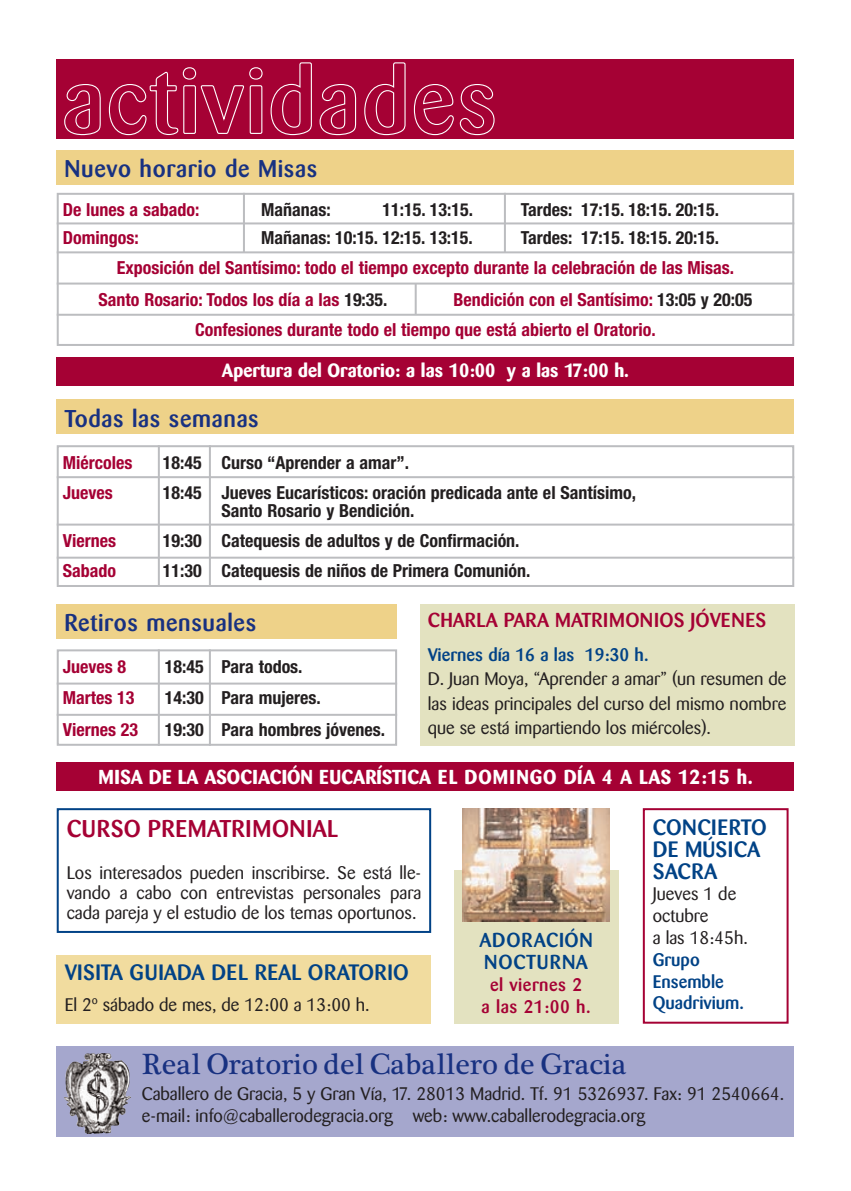
<style>
.page{position:relative;width:851px;height:1191px;background:#fff}
.page>*{position:absolute;margin:0;border:0;box-sizing:border-box;transform-origin:0 0}
.t1{font:30px "Plantagenet Cherokee";color:#183181}
.t2{font:500 24px "Barmeno";letter-spacing:.025em;color:#183181}
.t3{font:500 24px "Barmeno";letter-spacing:.02em;color:#a50134}
.t4{font:500 22px/21.8px "Barmeno";letter-spacing:.02em;color:#014286}
.t5{font:700 20px "Barmeno";letter-spacing:.02em;color:#fff}
.t6{font:500 20px "Barmeno";letter-spacing:.01em;color:#a50134}
.t7{font:500 20px/22px "Barmeno";letter-spacing:.05em;color:#014286}
.t8{font:700 19px "Barmeno";color:#fff}
.t9{font:18px/21.8px "Barmeno";color:#231f20}
.t10{font:700 condensed 18px/18.2px "Helvetica Neue";color:#231f20}
.t11{font:700 condensed 18px/32px "Helvetica Neue";color:#a50134}
.t12{font:500 18px/21.8px "Barmeno";color:#014286}
.t13{font:500 18px/22px "Barmeno";letter-spacing:.025em;color:#a50134;text-align:center}
.s1{color:#231f20}
</style>
<div class="page">
<div style="left:57px;top:445px;width:737px;height:142px;border:2px solid #bcbdc0"></div>
<div style="left:57px;top:60px;width:737px;height:79px;background:#a50134"></div>
<svg style="left:64px;top:84px;width:37px;height:52px"></svg>
<svg style="left:108px;top:67px;width:155px;height:69px"></svg>
<svg style="left:270px;top:62px;width:42px;height:74px"></svg>
<svg style="left:319px;top:84px;width:37px;height:52px"></svg>
<svg style="left:364px;top:62px;width:42px;height:74px"></svg>
<svg style="left:413px;top:84px;width:82px;height:52px"></svg>
<div style="left:57px;top:1046px;width:737px;height:91px;background:#a5a7cd"></div>
<img style="left:64px;top:1053px;width:67px;height:81px">
<div style="left:57px;top:193px;width:737px;height:153px;border:2px solid #bcbdc0"></div>
<hr style="left:57px;top:251px;width:737px;height:2px;background:#bcbdc0">
<hr style="left:57px;top:282px;width:737px;height:2px;background:#bcbdc0">
<hr style="left:57px;top:314px;width:737px;height:2px;background:#bcbdc0">
<hr style="left:243px;top:193px;width:2px;height:59px;background:#bcbdc0">
<hr style="left:504px;top:193px;width:2px;height:59px;background:#bcbdc0">
<hr style="left:414px;top:283px;width:2px;height:32px;background:#bcbdc0">
<hr style="left:57px;top:222px;width:737px;height:2px;background:#bcbdc0">
<div style="left:57px;top:400px;width:737px;height:34px;background:#eed289"></div>
<div style="left:57px;top:604px;width:340px;height:34px;background:#eed289"></div>
<div style="left:57px;top:649px;width:340px;height:97px;border:2px solid #bcbdc0"></div>
<hr style="left:57px;top:682px;width:340px;height:2px;background:#bcbdc0">
<hr style="left:57px;top:476px;width:737px;height:2px;background:#bcbdc0">
<hr style="left:57px;top:523px;width:737px;height:2px;background:#bcbdc0">
<hr style="left:57px;top:556px;width:737px;height:2px;background:#bcbdc0">
<hr style="left:57px;top:714px;width:340px;height:2px;background:#bcbdc0">
<hr style="left:158px;top:649px;width:2px;height:97px;background:#bcbdc0">
<hr style="left:209px;top:649px;width:2px;height:97px;background:#bcbdc0">
<hr style="left:158px;top:445px;width:2px;height:142px;background:#bcbdc0">
<hr style="left:209px;top:445px;width:2px;height:142px;background:#bcbdc0">
<div style="left:57px;top:150px;width:737px;height:34px;background:#eed289"></div>
<div style="left:57px;top:763px;width:737px;height:28px;background:#a50134"></div>
<div style="left:454px;top:870px;width:164px;height:153px;background:#e3e2c0"></div>
<div style="left:57px;top:357px;width:737px;height:29px;background:#a50134"></div>
<div style="left:642px;top:808px;width:146px;height:215px;border:2px solid #a50134"></div>
<div style="left:57px;top:808px;width:374px;height:125px;border:2px solid #014286"></div>
<div style="left:420px;top:604px;width:374px;height:142px;background:#e3e2c0"></div>
<div style="left:57px;top:955px;width:374px;height:68px;background:#f1dc9f"></div>
<img style="left:462px;top:808px;width:147px;height:113px">
<h2 class="t2" style="left:64px;top:159px;width:254px">Nuevo horario de Misas</h2>
<p class="t11" style="left:63px;top:193px;width:138px">De lunes a sabado:</p>
<p class="t10" style="left:261px;top:200px;width:71px">Mañanas:</p>
<p class="t10" style="left:382px;top:200px;width:92px">11:15. 13:15.</p>
<p class="t10" style="left:520px;top:200px;width:200px">Tardes: 17:15. 18:15. 20:15.</p>
<p class="t11" style="left:63px;top:221px;width:77px">Domingos:</p>
<p class="t10" style="left:261px;top:228px;width:213px">Mañanas: 10:15. 12:15. 13:15.</p>
<p class="t10" style="left:520px;top:228px;width:200px">Tardes: 17:15. 18:15. 20:15.</p>
<p class="t11" style="left:99px;top:251px;width:637px;text-indent:18px">Exposición del Santísimo: todo el tiempo excepto durante la celebración de las Misas.<br>Santo Rosario: Todos los día a las <span class="s1">19:35.</span></p>
<p class="t11" style="left:195px;top:284px;width:558px;line-height:30px;text-indent:258px">Bendición con el Santísimo: <span class="s1">13:05 y 20:05<br></span>Confesiones durante todo el tiempo que está abierto el Oratorio.</p>
<p class="t8" style="left:222px;top:360px;width:408px">Apertura del Oratorio: a las 10:00 y a las 17:00 h.</p>
<h2 class="t2" style="left:64px;top:408px;width:196px">Todas las semanas</h2>
<p class="t11" style="left:63px;top:446px;width:71px">Miércoles</p>
<p class="t10" style="left:163px;top:453px;width:248px">18:45 Curso “Aprender a amar”.</p>
<p class="t11" style="left:63px;top:476px;width:51px">Jueves</p>
<p class="t10" style="left:221px;top:483px;width:416px;text-indent:-59px">18:45 Jueves Eucarísticos: oración predicada ante el Santísimo,<br>Santo Rosario y Bendición.</p>
<p class="t11" style="left:63px;top:524px;width:55px">Viernes</p>
<p class="t10" style="left:163px;top:531px;width:358px">19:30 Catequesis de adultos y de Confirmación.</p>
<p class="t11" style="left:63px;top:554px;width:55px">Sabado</p>
<p class="t10" style="left:163px;top:561px;width:369px">11:30 Catequesis de niños de Primera Comunión.</p>
<h2 class="t2" style="left:64px;top:612px;width:193px">Retiros mensuales</h2>
<p class="t11" style="left:63px;top:650px;width:65px">Jueves 8</p>
<p class="t10" style="left:165px;top:657px;width:139px">18:45 Para todos.</p>
<p class="t11" style="left:63px;top:681px;width:73px">Martes 13</p>
<p class="t10" style="left:165px;top:688px;width:157px">14:30 Para mujeres.</p>
<p class="t11" style="left:63px;top:713px;width:77px">Viernes 23</p>
<p class="t10" style="left:165px;top:720px;width:222px">19:30 Para hombres jóvenes.</p>
<p class="t6" style="left:428px;top:612px;width:340px">CHARLA PARA MATRIMONIOS JÓVENES</p>
<p class="t12" style="left:428px;top:645px;width:222px">Viernes día 16 a las 19:30 h.</p>
<p class="t9" style="left:428px;top:668px;width:360px;line-height:24px;text-align:justify">D. Juan Moya, “Aprender a amar” (un resumen de las ideas principales del curso del mismo nombre que se está impartiendo los miércoles).</p>
<p class="t5" style="left:98px;top:767px;width:655px">MISA DE LA ASOCIACIÓN EUCARÍSTICA EL DOMINGO DÍA 4 A LAS 12:15 h.</p>
<h2 class="t3" style="left:67px;top:818px;width:273px">CURSO PREMATRIMONIAL</h2>
<p class="t9" style="left:67px;top:864px;width:356px;line-height:20px;text-align:justify">Los interesados pueden inscribirse. Se está lle&shy;vando a cabo con entrevistas personales para cada pareja y el estudio de los temas oportunos.</p>
<p class="t4" style="left:65px;top:963px;width:345px">VISITA GUIADA DEL REAL ORATORIO</p>
<p class="t9" style="left:65px;top:995px;width:306px">El 2º sábado de mes, de 12:00 a 13:00 h.</p>
<p class="t7" style="left:479px;top:930px;width:115px">ADORACIÓN<br>NOCTURNA</p>
<p class="t13" style="left:481px;top:975px;width:111px">el viernes 2<br>a las 21:00 h.</p>
<p class="t4" style="left:652px;top:818px;width:115px">CONCIERTO<br>DE MÚSICA<br>SACRA</p>
<p class="t9" style="left:652px;top:884px;width:97px">Jueves 1 de octubre<br>a las 18:45h.</p>
<p class="t12" style="left:652px;top:950px;width:93px">Grupo<br>Ensemble<br>Quadrivium.</p>
<h1 class="t1" style="left:142px;top:1046px;width:486px">Real Oratorio del Caballero de Gracia</h1>
<p class="t9" style="left:142px;top:1084px;width:644px">Caballero de Gracia, 5 y Gran Vía, 17. 28013 Madrid. Tf. 91 5326937. Fax: 91 2540664. e-mail: info@caballerodegracia.org web: www.caballerodegracia.org</p>
</div>
